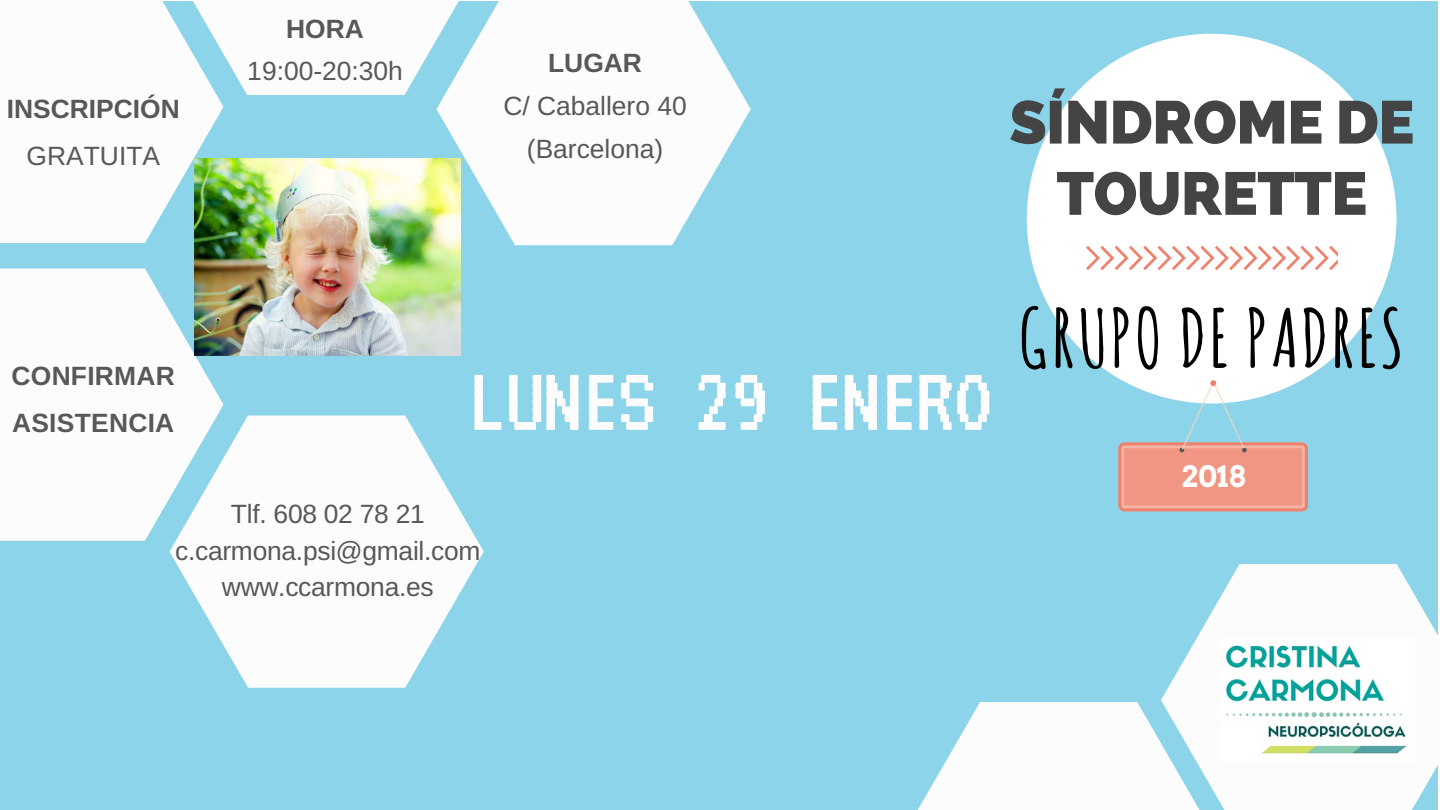
<style>
.page{position:relative;width:1440px;height:810px;background:#fff}
.page>*{position:absolute;margin:0;border:0;box-sizing:border-box;transform-origin:0 0}
.t1{font:94.3px "VT323";letter-spacing:-.02em;color:#fcfcfc}
.t2{font:700 79.2px "Amatic SC";letter-spacing:.04em;color:#000}
.t3{font:800 60.4px/71.2px "Raleway";letter-spacing:-.01em;color:#444;text-align:center}
.t4{font:700 29.4px "Arvo";color:#fff}
.t5{font:26.4px/36.8px "Arimo";letter-spacing:-.01em;color:#585858;text-align:center}
.t6{font:700 26.4px/47.2px "Arimo";letter-spacing:.005em;color:#585858}
</style>
<div class="page">
<div style="left:0;top:1px;width:1438px;height:809px;background:#8cd4ea"></div>
<div style="left:0;top:1px;width:223px;height:242px;background:#fcfcfc"></div>
<svg style="left:0;top:268px;width:223px;height:273px;background:#f4f9fa"></svg>
<svg style="left:170px;top:416px;width:314px;height:272px;fill:#fcfcfc"></svg>
<svg style="left:169px;top:1px;width:268px;height:94px;background:#ebf6f9"></svg>
<svg style="left:918px;top:702px;width:243px;height:108px;background:#ebf6f9"></svg>
<svg style="left:437px;top:1px;width:314px;height:244px;fill:#fcfcfc"></svg>
<svg style="left:1161px;top:564px;width:277px;height:246px;fill:#fcfcfc"></svg>
<svg style="left:1027px;top:34px;width:369px;height:346px;fill:#fff"></svg>
<svg style="left:1086px;top:246px;width:252px;height:23px;background:#faddd7"></svg>
<svg style="left:1118px;top:380px;width:190px;height:131px"></svg>
<img style="left:195px;top:159px;width:265px;height:197px">
<img style="left:1220px;top:638px;width:194px;height:123px">
<p class="t6" style="left:7px;top:85px;width:175px">INSCRIPCIÓN</p>
<p class="t5" style="left:27px;top:138px;width:135px">GRATUITA</p>
<p class="t6" style="left:286px;top:5px;width:79px">HORA</p>
<p class="t5" style="left:247px;top:53px;width:157px">19:00-20:30h</p>
<p class="t6" style="left:548px;top:39px;width:95px">LUGAR</p>
<p class="t5" style="left:503px;top:84px;width:185px;line-height:42.8px">C/ Caballero 40 (Barcelona)</p>
<h3 class="t3" style="left:1009px;top:87px;width:406px">SÍNDROME DE<br>TOURETTE</h3>
<p class="t6" style="left:12px;top:352px;width:165px">CONFIRMAR<br>ASISTENCIA</p>
<h1 class="t1" style="left:467px;top:351px;width:526px">LUNES 29 ENERO</h1>
<p class="t5" style="left:175px;top:495px;width:307px">Tlf. 608 02 78 21 c.carmona.psi@gmail.com www.ccarmona.es</p>
<h2 class="t2" style="left:1019px;top:287px;width:386px">GRUPO DE PADRES</h2>
<p class="t4" style="left:1181px;top:459px;width:66px">2018</p>
</div>
